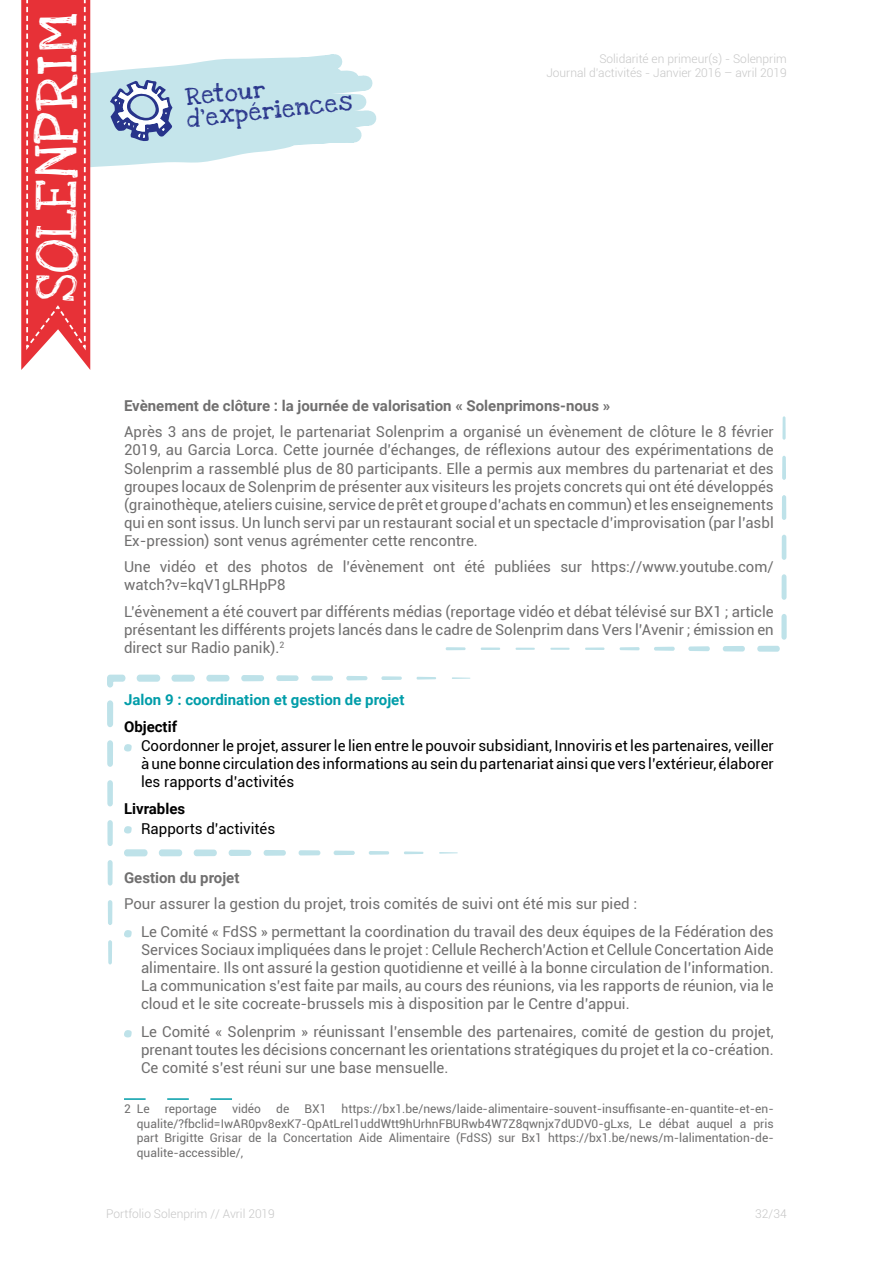
<style>
.page{position:relative;width:893px;height:1263px;background:#fff}
.page>*{position:absolute;margin:0;border:0;box-sizing:border-box;transform-origin:0 0}
.Titre_H2{font:43.2px "Love Ya Like A Sister";letter-spacing:.02em;color:#fff}
.Titre_h1{font:18px/21.6px "Love Ya Like A Sister";color:#28348b}
.Manuscrit{font:15px/18px "Roboto";color:#706f6f;text-align:justify}
.Manuscrit-2{font:15px/18px "Roboto";color:#000;text-align:justify}
.Manuscrit-3{font:700 15px "Roboto";color:#706f6f}
.Manuscrit-4{font:700 15px "Roboto";color:#009da9}
.Manuscrit-5{font:700 15px "Roboto";color:#000}
.t1{font:12px/14.4px "Roboto";color:#706f6f;text-align:justify}
.t2{font:300 12px/14.4px "Roboto";color:#c6c6c6;text-align:right}
</style>
<div class="page">
<svg style="left:90px;top:46px;width:287px;height:127px"></svg>
<svg style="left:110px;top:80px;width:62px;height:61px"></svg>
<svg style="left:21px;top:0;width:69px;height:370px;background:#e9494e"></svg>
<svg style="left:124px;top:1098px;width:108px;height:2px"></svg>
<div style="left:757px;top:646px;width:23px;height:6px;background:#bee2e9;border-radius:3px"></div>
<div style="left:781px;top:614px;width:6px;height:26px;background:#bee2e9;border-radius:3px"></div>
<svg style="left:782px;top:416px;width:4px;height:24px"></svg>
<svg style="left:782px;top:456px;width:4px;height:24px"></svg>
<hr style="left:782px;top:495px;width:4px;height:25px;background:#bee2e9;border-radius:2px">
<hr style="left:782px;top:535px;width:4px;height:25px;background:#bee2e9;border-radius:2px">
<div style="left:782px;top:574px;width:5px;height:26px;background:#bee2e9;border-radius:3px"></div>
<svg style="left:723px;top:646px;width:22px;height:5px"></svg>
<svg style="left:688px;top:646px;width:22px;height:5px"></svg>
<svg style="left:654px;top:647px;width:21px;height:4px"></svg>
<hr style="left:620px;top:647px;width:20px;height:3px;background:#bee2e9">
<hr style="left:585px;top:647px;width:19px;height:3px;background:#bee2e9">
<hr style="left:550px;top:648px;width:20px;height:2px;background:#bee2e9">
<svg style="left:516px;top:648px;width:19px;height:2px"></svg>
<hr style="left:481px;top:647px;width:19px;height:3px;background:#bee2e9">
<hr style="left:446px;top:647px;width:20px;height:3px;background:#bee2e9">
<svg style="left:124px;top:744px;width:8px;height:8px"></svg>
<svg style="left:124px;top:826px;width:8px;height:8px"></svg>
<div style="left:124px;top:849px;width:24px;height:7px;background:#bee2e9;border-radius:3px"></div>
<div style="left:159px;top:849px;width:23px;height:7px;background:#bee2e9;border-radius:3px"></div>
<div style="left:194px;top:849px;width:23px;height:7px;background:#bee2e9;border-radius:3px"></div>
<div style="left:229px;top:850px;width:22px;height:6px;background:#bee2e9;border-radius:3px"></div>
<div style="left:264px;top:850px;width:22px;height:6px;background:#bee2e9;border-radius:3px"></div>
<div style="left:299px;top:850px;width:21px;height:5px;background:#bee2e9;border-radius:2px"></div>
<svg style="left:334px;top:850px;width:21px;height:5px"></svg>
<svg style="left:369px;top:851px;width:20px;height:4px"></svg>
<svg style="left:404px;top:851px;width:19px;height:3px"></svg>
<svg style="left:439px;top:852px;width:19px;height:2px"></svg>
<svg style="left:124px;top:930px;width:8px;height:7px"></svg>
<svg style="left:124px;top:1030px;width:8px;height:7px"></svg>
<svg style="left:108px;top:940px;width:4px;height:24px"></svg>
<svg style="left:108px;top:900px;width:4px;height:25px"></svg>
<svg style="left:108px;top:860px;width:5px;height:25px"></svg>
<div style="left:107px;top:820px;width:6px;height:26px;background:#bee2e9;border-radius:3px"></div>
<div style="left:107px;top:780px;width:6px;height:26px;background:#bee2e9;border-radius:3px"></div>
<div style="left:107px;top:740px;width:6px;height:27px;background:#bee2e9;border-radius:3px"></div>
<svg style="left:107px;top:700px;width:6px;height:27px"></svg>
<svg style="left:107px;top:675px;width:18px;height:12px"></svg>
<div style="left:137px;top:675px;width:23px;height:7px;background:#bee2e9;border-radius:3px"></div>
<div style="left:171px;top:675px;width:24px;height:7px;background:#bee2e9;border-radius:3px"></div>
<div style="left:206px;top:675px;width:23px;height:6px;background:#bee2e9;border-radius:3px"></div>
<div style="left:241px;top:675px;width:23px;height:6px;background:#bee2e9;border-radius:3px"></div>
<div style="left:276px;top:675px;width:23px;height:6px;background:#bee2e9;border-radius:3px"></div>
<div style="left:311px;top:675px;width:22px;height:6px;background:#bee2e9;border-radius:2px"></div>
<svg style="left:346px;top:676px;width:21px;height:4px"></svg>
<svg style="left:381px;top:676px;width:21px;height:4px"></svg>
<svg style="left:417px;top:677px;width:19px;height:2px"></svg>
<svg style="left:452px;top:677px;width:18px;height:2px"></svg>
<p class="Titre_H2" style="left:21px;top:302px;width:290px;rotate:-90deg">SOLENPRIM</p>
<p class="Titre_h1" style="left:184px;top:87px;width:167px;rotate:-6deg">Retour d’expériences</p>
<p class="t2" style="left:546px;top:51px;width:242px">Solidarité en primeur(s) - Solenprim<br>Journal d’activités - Janvier 2016 – avril 2019</p>
<p class="Manuscrit-3" style="left:124px;top:395px;width:488px">Evènement de clôture : la journée de valorisation « Solenprimons-nous »</p>
<p class="Manuscrit" style="left:124px;top:423px;width:651px">Après 3 ans de projet, le partenariat Solenprim a organisé un évènement de clôture le 8 février 2019, au Garcia Lorca. Cette journée d’échanges, de réflexions autour des expérimentations de Solenprim a rassemblé plus de 80 participants. Elle a permis aux membres du partenariat et des groupes locaux de Solenprim de présenter aux visiteurs les projets concrets qui ont été développés (grainothèque, ateliers cuisine, service de prêt et groupe d’achats en commun) et les enseignements qui en sont issus. Un lunch servi par un restaurant social et un spectacle d’improvisation (par l’asbl Ex-pression) sont venus agrémenter cette rencontre.</p>
<p class="Manuscrit" style="left:124px;top:557px;width:651px">Une vidéo et des photos de l’évènement ont été publiées sur https://www.youtube.com/ watch?v=kqV1gLRHpP8</p>
<p class="Manuscrit" style="left:124px;top:602px;width:651px">L’évènement a été couvert par différents médias (reportage vidéo et débat télévisé sur BX1 ; article présentant les différents projets lancés dans le cadre de Solenprim dans Vers l’Avenir ; émission en direct sur Radio panik).<sup>2</sup></p>
<p class="Manuscrit-4" style="left:124px;top:690px;width:282px">Jalon 9 : coordination et gestion de projet</p>
<p class="Manuscrit-5" style="left:124px;top:716px;width:55px">Objectif</p>
<p class="Manuscrit-2" style="left:141px;top:737px;width:634px">Coordonner le projet, assurer le lien entre le pouvoir subsidiant, Innoviris et les partenaires, veiller à une bonne circulation des informations au sein du partenariat ainsi que vers l’extérieur, élaborer les rapports d’activités</p>
<p class="Manuscrit-5" style="left:124px;top:798px;width:63px">Livrables</p>
<p class="Manuscrit-2" style="left:141px;top:819px;width:136px">Rapports d’activités</p>
<p class="Manuscrit-3" style="left:124px;top:867px;width:117px">Gestion du projet</p>
<p class="Manuscrit" style="left:124px;top:894px;width:515px">Pour assurer la gestion du projet, trois comités de suivi ont été mis sur pied :</p>
<p class="Manuscrit" style="left:141px;top:922px;width:634px">Le Comité « FdSS » permettant la coordination du travail des deux équipes de la Fédération des Services Sociaux impliquées dans le projet : Cellule Recherch’Action et Cellule Concertation Aide alimentaire. Ils ont assuré la gestion quotidienne et veillé à la bonne circulation de l’information.<br>La communication s’est faite par mails, au cours des réunions, via les rapports de réunion, via le cloud et le site cocreate-brussels mis à disposition par le Centre d’appui.</p>
<p class="Manuscrit" style="left:141px;top:1022px;width:634px">Le Comité « Solenprim » réunissant l’ensemble des partenaires, comité de gestion du projet, prenant toutes les décisions concernant les orientations stratégiques du projet et la co-création.<br>Ce comité s’est réuni sur une base mensuelle.</p>
<p class="t1" style="left:137px;top:1101px;width:638px;text-indent:205px">https://bx1.be/news/laide-alimentaire-souvent-insuffisante-en-quantite-et-en&shy;qualite/?fbclid=IwAR0pv8exK7-QpAtLrel1uddWtt9hUrhnFBURwb4W7Z8qwnjx7dUDV0-gLxs, Le débat auquel a pris part Brigitte Grisar de la Concertation Aide Alimentaire (FdSS) sur Bx1 https://bx1.be/news/m-lalimentation-de&shy;qualite-accessible/,</p>
<p class="t1" style="left:124px;top:1101px;width:27px">2 Le</p>
<p class="t1" style="left:165px;top:1101px;width:54px">reportage</p>
<p class="t1" style="left:232px;top:1101px;width:30px">vidéo</p>
<p class="t1" style="left:276px;top:1101px;width:15px">de</p>
<p class="t1" style="left:304px;top:1101px;width:23px">BX1</p>
<p class="t2" style="left:106px;top:1206px;width:170px">Portfolio Solenprim // Avril 2019</p>
<p class="t2" style="left:755px;top:1206px;width:33px">32/34</p>
</div>
